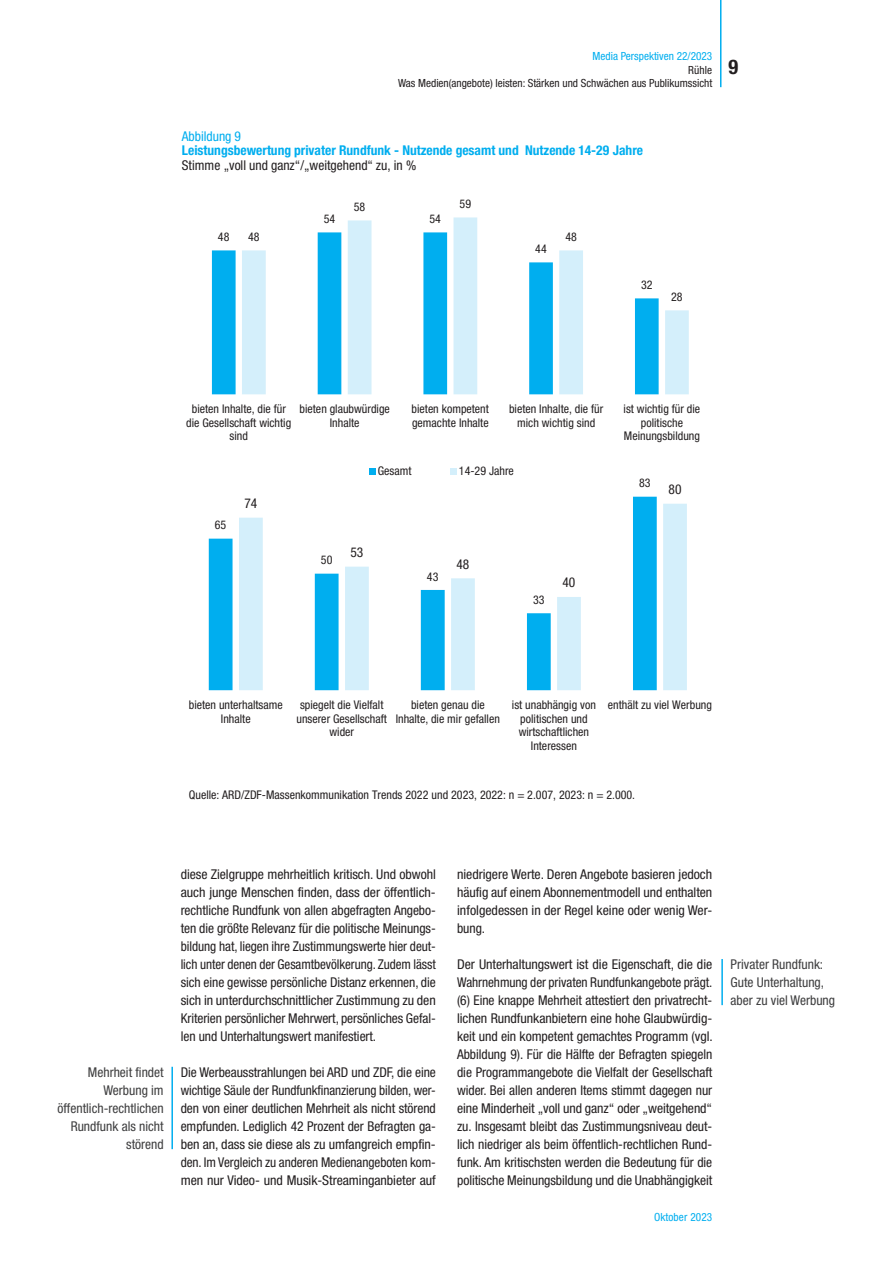
<style>
.page{position:relative;width:893px;height:1263px;background:#fff}
.page>*{position:absolute;margin:0;border:0;box-sizing:border-box;transform-origin:0 0}
.t1{font:700 condensed 20.25px "Helvetica Neue LT Std";color:#231f20}
.t2{font:condensed 13.5px/18px "Helvetica Neue LT Std";letter-spacing:-.005em;color:#231f20;text-align:justify}
.t3{font:condensed 13.5px/18px "Helvetica Neue LT Std";color:#3e3e3f;text-align:right}
.t4{font:700 condensed 13.5px "Helvetica Neue LT Std";color:#00aeef}
.t5{font:condensed 13.5px "Helvetica Neue LT Std";letter-spacing:-.005em;color:#00aeef}
.t6{font:condensed 12px/13.6px "Helvetica Neue LT Std";color:#231f20;text-align:center}
.t7{font:condensed 11.25px/13.5px "Helvetica Neue LT Std";color:#231f20;text-align:right}
.t8{font:condensed 11.25px "Helvetica Neue LT Std";color:#00aeef}
</style>
<div class="page">
<hr style="left:720px;top:0;width:1px;height:87px;background:#00aeef">
<hr style="left:171px;top:1067px;width:2px;height:82px;background:#00aeef">
<hr style="left:721px;top:959px;width:2px;height:46px;background:#00aeef">
<div style="left:212px;top:250px;width:24px;height:144px;background:#00aeef"></div>
<svg style="left:242px;top:217px;width:447px;height:177px"></svg>
<svg style="left:369px;top:468px;width:6px;height:6px"></svg>
<svg style="left:450px;top:468px;width:6px;height:6px"></svg>
<svg style="left:209px;top:497px;width:448px;height:193px"></svg>
<svg style="left:239px;top:504px;width:448px;height:186px"></svg>
<p class="t8" style="left:593px;top:50px;width:121px">Media Perspektiven 22/2023</p>
<p class="t7" style="left:398px;top:63px;width:316px">Rühle<br>Was Medien(angebote) leisten: Stärken und Schwächen aus Publikumssicht</p>
<h1 class="t1" style="left:728px;top:54px;width:11px">9</h1>
<p class="t5" style="left:182px;top:128px;width:61px">Abbildung 9</p>
<p class="t4" style="left:182px;top:142px;width:463px">Leistungsbewertung privater Rundfunk - Nutzende gesamt und Nutzende 14-29 Jahre</p>
<p class="t2" style="left:182px;top:156px;width:236px">Stimme „voll und ganz“/„weitgehend“ zu, in %</p>
<p class="t6" style="left:354px;top:200px;width:13px">58</p>
<p class="t6" style="left:460px;top:197px;width:13px">59</p>
<p class="t6" style="left:218px;top:230px;width:13px">48</p>
<p class="t6" style="left:248px;top:230px;width:13px">48</p>
<p class="t6" style="left:324px;top:212px;width:13px">54</p>
<p class="t6" style="left:429px;top:212px;width:13px">54</p>
<p class="t6" style="left:535px;top:242px;width:13px">44</p>
<p class="t6" style="left:565px;top:230px;width:13px">48</p>
<p class="t6" style="left:641px;top:278px;width:13px">32</p>
<p class="t6" style="left:671px;top:290px;width:13px">28</p>
<p class="t6" style="left:186px;top:402px;width:106px">bieten Inhalte, die für die Gesellschaft wichtig sind</p>
<p class="t6" style="left:299px;top:402px;width:92px">bieten glaubwürdige<br>Inhalte</p>
<p class="t6" style="left:412px;top:402px;width:79px;text-align:left">bieten kompetent gemachte Inhalte</p>
<p class="t6" style="left:509px;top:402px;width:96px">bieten Inhalte, die für mich wichtig sind</p>
<p class="t6" style="left:624px;top:402px;width:78px">ist wichtig für die politische<br>Meinungsbildung</p>
<p class="t6" style="left:378px;top:464px;width:35px">Gesamt</p>
<p class="t6" style="left:459px;top:464px;width:57px">14-29 Jahre</p>
<p class="t6" style="left:215px;top:518px;width:13px">65</p>
<p class="t2" style="left:244px;top:494px;width:14px">74</p>
<p class="t6" style="left:321px;top:553px;width:13px">50</p>
<p class="t2" style="left:350px;top:543px;width:14px">53</p>
<p class="t6" style="left:427px;top:569px;width:13px">43</p>
<p class="t2" style="left:456px;top:555px;width:14px">48</p>
<p class="t6" style="left:533px;top:593px;width:13px">33</p>
<p class="t2" style="left:562px;top:573px;width:14px">40</p>
<p class="t6" style="left:639px;top:476px;width:13px">83</p>
<p class="t2" style="left:668px;top:480px;width:14px">80</p>
<p class="t6" style="left:189px;top:698px;width:95px">bieten unterhaltsame<br>Inhalte</p>
<p class="t6" style="left:297px;top:698px;width:92px">spiegelt die Vielfalt unserer Gesellschaft wider</p>
<p class="t6" style="left:396px;top:698px;width:106px">bieten genau die<br>Inhalte, die mir gefallen</p>
<p class="t6" style="left:512px;top:698px;width:85px">ist unabhängig von politischen und wirtschaftlichen<br>Interessen</p>
<p class="t6" style="left:608px;top:698px;width:106px">enthält zu viel Werbung</p>
<p class="t6" style="left:189px;top:788px;width:448px">Quelle: ARD/ZDF-Massenkommunikation Trends 2022 und 2023, 2022: n = 2.007, 2023: n = 2.000.</p>
<p class="t3" style="left:57px;top:1063px;width:108px">Mehrheit findet<br>Werbung im öffentlich-rechtlichen<br>Rundfunk als nicht störend</p>
<p class="t2" style="left:181px;top:865px;width:257px;text-align:left">diese Zielgruppe mehrheitlich kritisch. Und obwohl auch junge Menschen finden, dass der öffentlich-- rechtliche Rundfunk von allen abgefragten Angebo&shy;ten die größte Relevanz für die politische Meinungs&shy;bildung hat, liegen ihre Zustimmungswerte hier deut&shy;lich unter denen der Gesamtbevölkerung. Zudem lässt sich eine gewisse persönliche Distanz erkennen, die sich in unterdurchschnittlicher Zustimmung zu den Kriterien persönlicher Mehrwert, persönliches Gefal&shy;len und Unterhaltungswert manifestiert.</p>
<p class="t2" style="left:181px;top:1063px;width:257px">Die Werbeausstrahlungen bei ARD und ZDF, die eine wichtige Säule der Rundfunkfinanzierung bilden, wer&shy;den von einer deutlichen Mehrheit als nicht störend empfunden. Lediglich 42 Prozent der Befragten ga&shy;ben an, dass sie diese als zu umfangreich empfin&shy;den. Im Vergleich zu anderen Medienangeboten kom&shy;men nur Video- und Musik-Streaminganbieter auf</p>
<p class="t2" style="left:457px;top:865px;width:257px">niedrigere Werte. Deren Angebote basieren jedoch häufig auf einem Abonnementmodell und enthalten infolgedessen in der Regel keine oder wenig Wer&shy;bung.</p>
<p class="t2" style="left:457px;top:955px;width:257px">Der Unterhaltungswert ist die Eigenschaft, die die Wahrnehmung der privaten Rundfunkangebote prägt. (6) Eine knappe Mehrheit attestiert den privatrecht&shy;lichen Rundfunkanbietern eine hohe Glaubwürdig&shy;keit und ein kompetent gemachtes Programm (vgl.<br>Abbildung 9). Für die Hälfte der Befragten spiegeln die Programmangebote die Vielfalt der Gesellschaft wider. Bei allen anderen Items stimmt dagegen nur eine Minderheit „voll und ganz“ oder „weitgehend“ zu. Insgesamt bleibt das Zustimmungsniveau deut&shy;lich niedriger als beim öffentlich-rechtlichen Rund&shy;funk. Am kritischsten werden die Bedeutung für die politische Meinungsbildung und die Unabhängigkeit</p>
<p class="t8" style="left:654px;top:1211px;width:60px">Oktober 2023</p>
<p class="t3" style="left:731px;top:955px;width:106px;text-align:left">Privater Rundfunk:<br>Gute Unterhaltung, aber zu viel Werbung</p>
</div>
